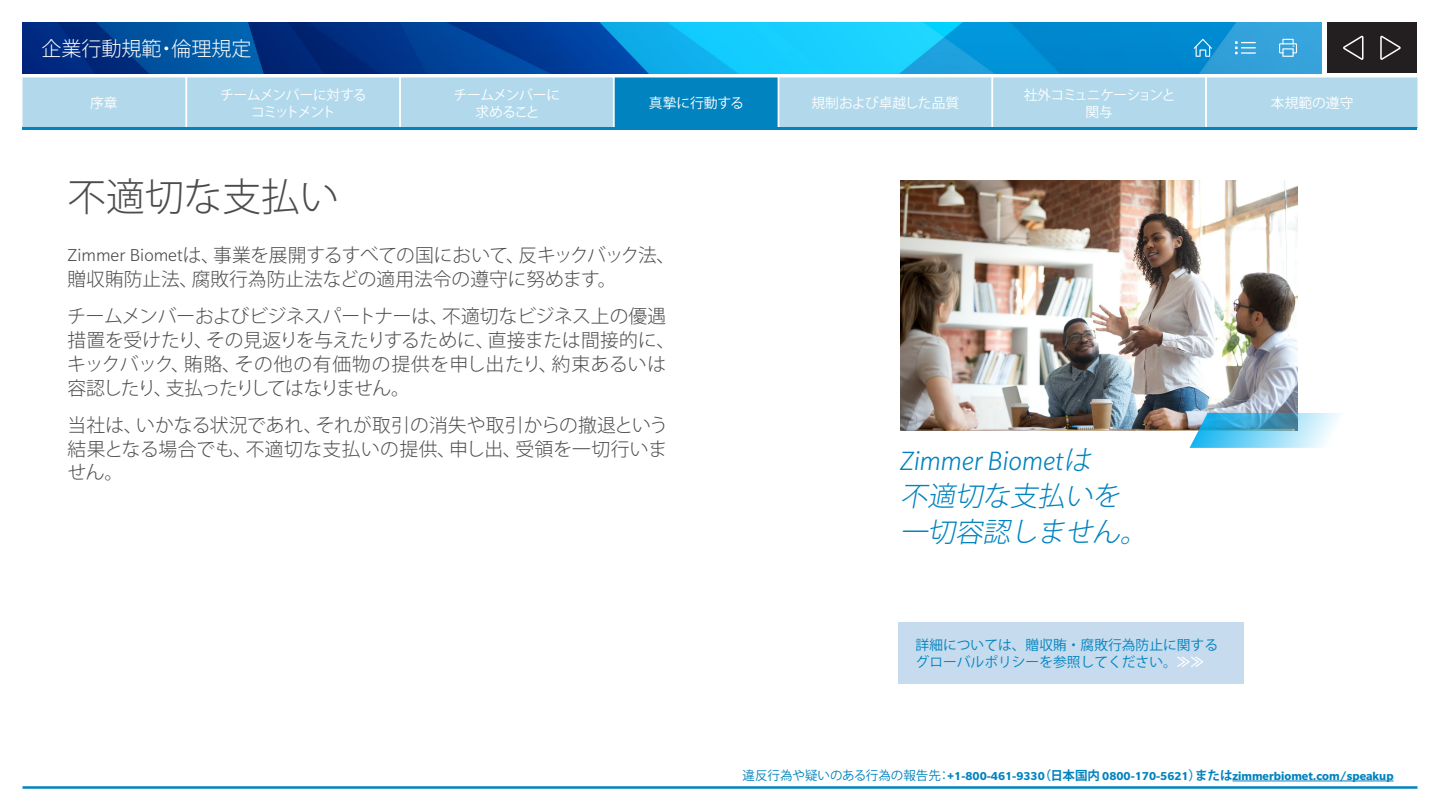
<style>
.page{position:relative;width:1440px;height:810px;background:#fff}
.page>*{position:absolute;margin:0;border:0;box-sizing:border-box;transform-origin:0 0}
.t1{font:300 38.75px "Koz Go Pro";color:#4b4c4d}
.t2{font:italic 300 28.75px "Slate Pro";color:#0083bf}
.t3{font:italic 300 27.5px/36.2px "Koz Go Pro";color:#0083bf}
.t4{font:300 20px "Koz Go Pro";color:#fff}
.t5{font:300 18.75px/23.8px "Koz Go Pro";color:#4b4c4d}
.t6{font:13.75px/16.5px "Koz Go Pro";color:#0083bf}
.t7{font:13.75px/17.5px "Koz Go Pro";letter-spacing:-.02em;color:#fff;text-align:center}
.t8{font:13.75px "Koz Go Pro";color:#fff}
.t9{font:13.75px/17.5px "Koz Go Pro";letter-spacing:-.075em;color:#fff;text-align:center}
.t10{font:13.75px/17.5px "Koz Go Pro";letter-spacing:-.065em;color:#fff;text-align:center}
.t11{font:700 12.5px "Slate Pro";color:#0083bf}
.s1{font-family:"Slate Pro"}
.s2{font-family:"Koz Go Pro";font-size:27.5px}
.s3{font-weight:700;color:#fff}
.s4{font-family:"Koz Go Pro";font-weight:400}
.s5{font-family:"Koz Go Pro"}
</style>
<div class="page">
<img style="left:22px;top:22px;width:1300px;height:51px">
<div style="left:1328px;top:22px;width:90px;height:51px;background:#231f20"></div>
<svg style="left:1380px;top:36px;width:21px;height:24px"></svg>
<svg style="left:1343px;top:36px;width:21px;height:24px"></svg>
<svg style="left:1194px;top:39px;width:18px;height:18px"></svg>
<svg style="left:1279px;top:39px;width:18px;height:18px"></svg>
<div style="left:615px;top:78px;width:162px;height:50px;background:#0083bf"></div>
<svg style="left:1235px;top:41px;width:21px;height:13px"></svg>
<hr style="left:22px;top:786px;width:1396px;height:3px;background:#0083bf">
<hr style="left:22px;top:127px;width:1396px;height:2px;background:#0083bf">
<hr style="left:1233px;top:781px;width:161px;height:1px;background:#0083bf">
<div style="left:779px;top:75px;width:640px;height:52px;background:#b2d9eb"></div>
<div style="left:19px;top:75px;width:595px;height:52px;background:#b2d9eb"></div>
<img style="left:900px;top:180px;width:397px;height:250px">
<svg style="left:1190px;top:413px;width:150px;height:35px;background:#81cae7"></svg>
<div style="left:899px;top:622px;width:345px;height:62px;background:#c6dbee"></div>
<p class="t4" style="left:41px;top:35px;width:211px">企業行動規範・倫理規定</p>
<p class="t7" style="left:90px;top:95px;width:29px">序章</p>
<p class="t8" style="left:649px;top:94px;width:96px">真摯に行動する</p>
<p class="t9" style="left:220px;top:86px;width:148px">チームメンバーに対するコミットメント</p>
<p class="t8" style="left:812px;top:94px;width:149px">規制および卓越した品質</p>
<p class="t7" style="left:454px;top:86px;width:108px">チームメンバーに求めること</p>
<p class="t10" style="left:1024px;top:86px;width:153px">社外コミュニケーションと関与</p>
<p class="t7" style="left:1271px;top:95px;width:84px">本規範の遵守</p>
<p class="t1" style="left:68px;top:171px;width:273px">不適切な支払い</p>
<p class="t5" style="left:68px;top:244px;width:609px"><span class="s1">Zimmer Biomet</span>は、事業を展開するすべての国において、反キックバック法、贈収賄防止法、腐敗行為防止法などの適用法令の遵守に努めます。</p>
<p class="t5" style="left:67px;top:305px;width:609px">チームメンバーおよびビジネスパートナーは、不適切なビジネス上の優遇措置を受けたり、その見返りを与えたりするために、直接または間接的に、キックバック、賄賂、その他の有価物の提供を申し出たり、約束あるいは容認したり、支払ったりしてはなりません。</p>
<p class="t5" style="left:68px;top:413px;width:602px;text-align:justify">当社は、いかなる状況であれ、それが取引の消失や取引からの撤退という結果となる場合でも、不適切な支払いの提供、申し出、受領を一切行いません。</p>
<p class="t2" style="left:900px;top:446px;width:199px">Zimmer Biomet<span class="s2">は</span></p>
<p class="t3" style="left:900px;top:478px;width:255px">不適切な支払いを一切容認しません。</p>
<p class="t6" style="left:916px;top:637px;width:304px">詳細については、贈収賄・腐敗行為防止に関するグローバルポリシーを参照してください。<span class="s3">≫≫</span></p>
<p class="t11" style="left:742px;top:769px;width:653px"><span class="s4">違反行為や疑いのある行為の報告先：</span>+1-800-461-9330<span class="s5">（日本国内</span> 0800-170-5621<span class="s5">）または</span>zimmerbiomet.com/speakup</p>
</div>
